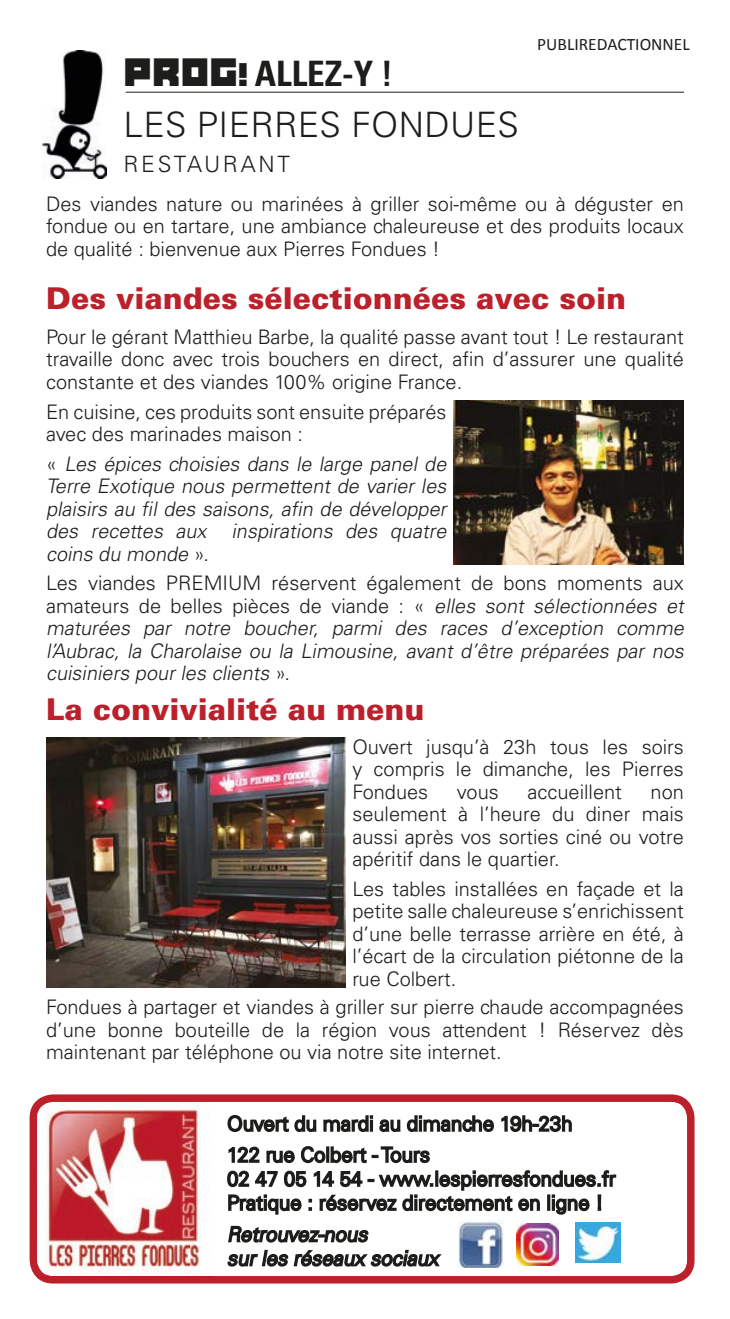
<style>
.page{position:relative;width:730px;height:1319px;background:#fff}
.page>*{position:absolute;margin:0;border:0;box-sizing:border-box;transform-origin:0 0}
.t1{font:300 35px "Univers LT Std";letter-spacing:.01em;color:#1d1d1b}
.t2{font:700 condensed 35px "Univers";color:#1d1d1b}
.t3{font:900 30px "Univers";color:#bc202b}
.t4{font:300 22.5px "Univers LT Std";letter-spacing:.12em;color:#1d1d1b}
.t5{font:300 20px/22.5px "Univers LT Std";color:#1d1d1b;text-align:justify}
.t6{font:italic 300 20px/22.5px "Univers LT Std";color:#1d1d1b;text-align:justify}
.t7{font:17.5px "Calibri";color:#1d1d1b}
.s1{font-family:"East Bloc ICG Closed";font-weight:400;font-stretch:normal;font-size:42.5px}
.s2{font-family:"East Bloc ICG Closed";font-weight:400;font-stretch:normal;font-size:30px}
.s3{font-style:normal}
</style>
<div class="page">
<svg style="left:30px;top:1094px;width:664px;height:189px"></svg>
<img style="left:38px;top:1103px;width:174px;height:174px">
<svg style="left:226px;top:1113px;width:347px;height:21px"></svg>
<img style="left:43px;top:51px;width:64px;height:127px">
<img style="left:454px;top:400px;width:230px;height:164px">
<img style="left:46px;top:737px;width:299px;height:250px">
<img style="left:617px;top:1222px;width:3px;height:39px">
<svg style="left:226px;top:1144px;width:391px;height:140px"></svg>
<hr style="left:126px;top:92px;width:558px;height:1px;background:#1d1d1b">
<p class="t7" style="left:537px;top:33px;width:154px">PUBLIREDACTIONNEL</p>
<h1 class="t2" style="left:124px;top:52px;width:271px"><span class="s1">PROG</span><span class="s2">!</span> ALLEZ-Y !</h1>
<h1 class="t1" style="left:124px;top:103px;width:397px">LES PIERRES FONDUES</h1>
<p class="t4" style="left:124px;top:151px;width:168px">RESTAURANT</p>
<p class="t5" style="left:46px;top:192px;width:639px">Des viandes nature ou marinées à griller soi-même ou à déguster en fondue ou en tartare, une ambiance chaleureuse et des produits locaux de qualité : bienvenue aux Pierres Fondues !</p>
<h2 class="t3" style="left:46px;top:279px;width:581px">Des viandes sélectionnées avec soin</h2>
<p class="t5" style="left:46px;top:325px;width:639px">Pour le gérant Matthieu Barbe, la qualité passe avant tout ! Le restaurant travaille donc avec trois bouchers en direct, afin d’assurer une qualité constante et des viandes 100% origine France.</p>
<p class="t5" style="left:46px;top:400px;width:402px">En cuisine, ces produits sont ensuite préparés avec des marinades maison :</p>
<p class="t6" style="left:46px;top:452px;width:406px"><span class="s3">«</span> Les épices choisies dans le large panel de Terre Exotique nous permettent de varier les plaisirs au fil des saisons, afin de développer des recettes aux inspirations des quatre coins du monde <span class="s3">».</span></p>
<p class="t6" style="left:46px;top:572px;width:644px;text-align:left"><span class="s3">Les viandes PREMIUM réservent également de bons moments aux amateurs de belles pièces de viande : «</span> elles sont sélectionnées et maturées par notre boucher, parmi des races d’exception comme l’Aubrac, la Charolaise ou la Limousine, avant d’être préparées par nos cuisiniers pour les clients <span class="s3">».</span></p>
<h2 class="t3" style="left:46px;top:690px;width:380px">La convivialité au menu</h2>
<p class="t5" style="left:352px;top:735px;width:333px">Ouvert jusqu’à 23h tous les soirs y compris le dimanche, les Pierres Fondues</p>
<p class="t5" style="left:457px;top:780px;width:43px">vous</p>
<p class="t5" style="left:527px;top:780px;width:96px">accueillent</p>
<p class="t5" style="left:352px;top:780px;width:333px;text-indent:298px">non seulement à l’heure du diner mais aussi après vos sorties ciné ou votre apéritif dans le quartier.</p>
<p class="t5" style="left:352px;top:877px;width:333px">Les tables installées en façade et la petite salle chaleureuse s’enrichissent d’une belle terrasse arrière en été, à l’écart de la circulation piétonne de la rue Colbert.</p>
<p class="t5" style="left:46px;top:995px;width:639px">Fondues à partager et viandes à griller sur pierre chaude accompagnées d’une bonne bouteille de la région vous attendent ! Réservez dès maintenant par téléphone ou via notre site internet.</p>
</div>
